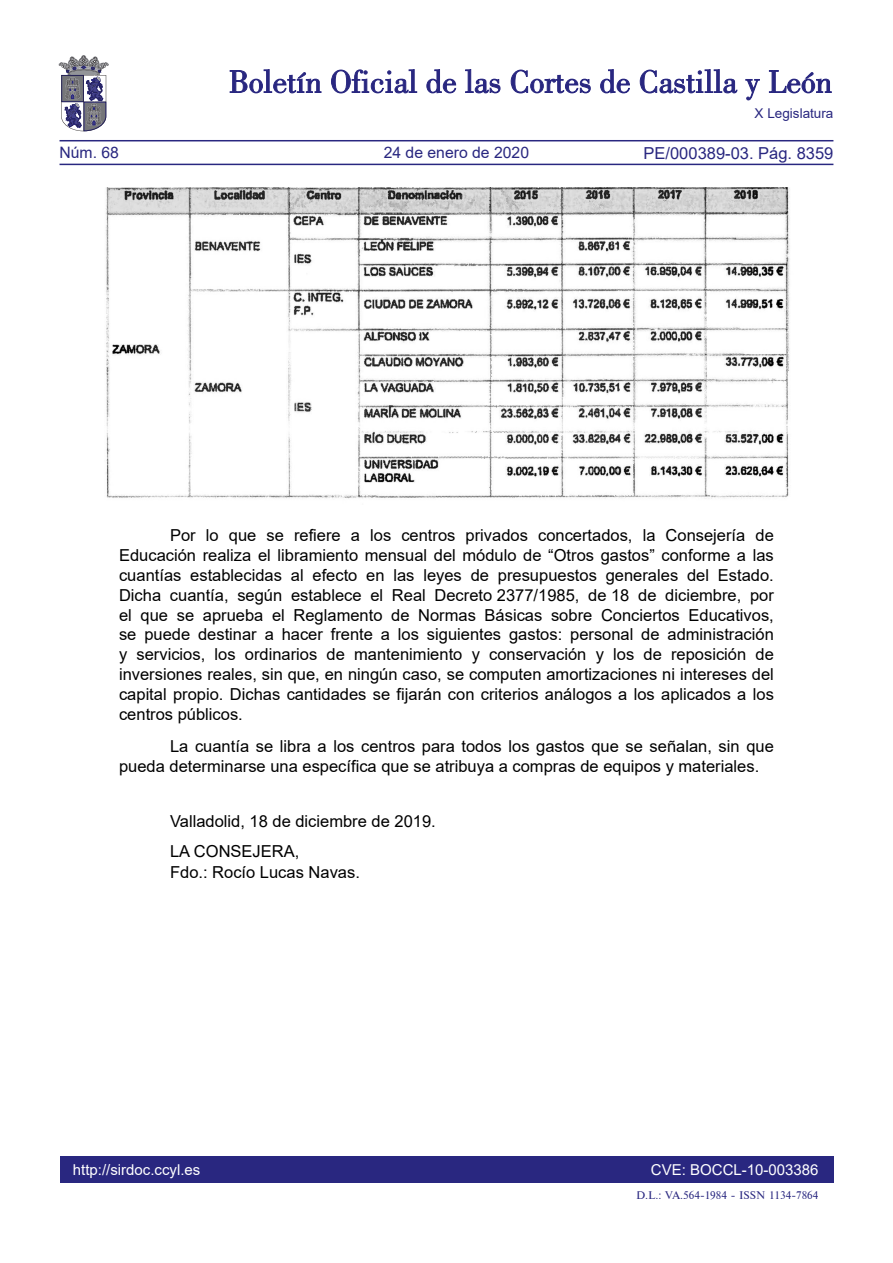
<style>
.page{position:relative;width:893px;height:1263px;background:#fff}
.page>*{position:absolute;margin:0;border:0;box-sizing:border-box;transform-origin:0 0}
.TEXTO_NORMAL{font:16.5px/19.8px "Arial";color:#000;text-align:justify}
.firma{font:16.5px/21px "Arial";color:#000}
.Fecha{font:16.5px "Arial";color:#000}
.t1{font:16.5px "Arial";color:#292780}
.t2{font:15.75px "Arial";color:#292780}
.t3{font:15px "Arial";color:#fff}
.t4{font:13.5px "Arial";color:#292780}
.t5{font:10.5px "Times";color:#292780}
</style>
<div class="page">
<div style="left:60px;top:1157px;width:773px;height:26px;background:#292780"></div>
<hr style="left:60px;top:164px;width:773px;height:1px;background:#292780">
<hr style="left:60px;top:140px;width:773px;height:1px;background:#292780">
<svg style="left:230px;top:69px;width:91px;height:24px"></svg>
<svg style="left:331px;top:69px;width:86px;height:24px"></svg>
<svg style="left:426px;top:69px;width:30px;height:24px"></svg>
<svg style="left:465px;top:69px;width:35px;height:24px"></svg>
<svg style="left:511px;top:70px;width:80px;height:23px"></svg>
<svg style="left:600px;top:69px;width:30px;height:24px"></svg>
<svg style="left:640px;top:69px;width:97px;height:24px"></svg>
<svg style="left:745px;top:79px;width:15px;height:21px"></svg>
<svg style="left:769px;top:70px;width:62px;height:23px"></svg>
<svg style="left:59px;top:55px;width:49px;height:76px"></svg>
<img style="left:105px;top:187px;width:685px;height:312px">
<p class="t4" style="left:755px;top:104px;width:80px">X Legislatura</p>
<p class="t2" style="left:60px;top:142px;width:61px">Núm. 68</p>
<p class="t2" style="left:384px;top:142px;width:147px">24 de enero de 2020</p>
<p class="t1" style="left:643px;top:141px;width:191px">PE/000389-03. Pág. 8359</p>
<p class="TEXTO_NORMAL" style="left:119px;top:526px;width:656px;text-indent:51px">Por lo que se refiere a los centros privados concertados, la Consejería de Educación realiza el libramiento mensual del módulo de “Otros gastos” conforme a las cuantías establecidas al efecto en las leyes de presupuestos generales del Estado.<br>Dicha cuantía, según establece el Real Decreto 2377/1985, de 18 de diciembre, por el que se aprueba el Reglamento de Normas Básicas sobre Conciertos Educativos, se puede destinar a hacer frente a los siguientes gastos: personal de administración y servicios, los ordinarios de mantenimiento y conservación y los de reposición de inversiones reales, sin que, en ningún caso, se computen amortizaciones ni intereses del capital propio. Dichas cantidades se fijarán con criterios análogos a los aplicados a los centros públicos.</p>
<p class="TEXTO_NORMAL" style="left:119px;top:736px;width:656px;text-indent:51px">La cuantía se libra a los centros para todos los gastos que se señalan, sin que pueda determinarse una específica que se atribuya a compras de equipos y materiales.</p>
<p class="Fecha" style="left:170px;top:810px;width:267px">Valladolid, 18 de diciembre de 2019.</p>
<p class="firma" style="left:170px;top:840px;width:191px">LA CONSEJERA,<br>Fdo.: Rocío Lucas Navas.</p>
<p class="t3" style="left:73px;top:1159px;width:129px">http://sirdoc.ccyl.es</p>
<p class="t3" style="left:651px;top:1159px;width:169px">CVE: BOCCL-10-003386</p>
<p class="t5" style="left:636px;top:1189px;width:184px">D.L.: VA.564-1984 - ISSN 1134-7864</p>
</div>
